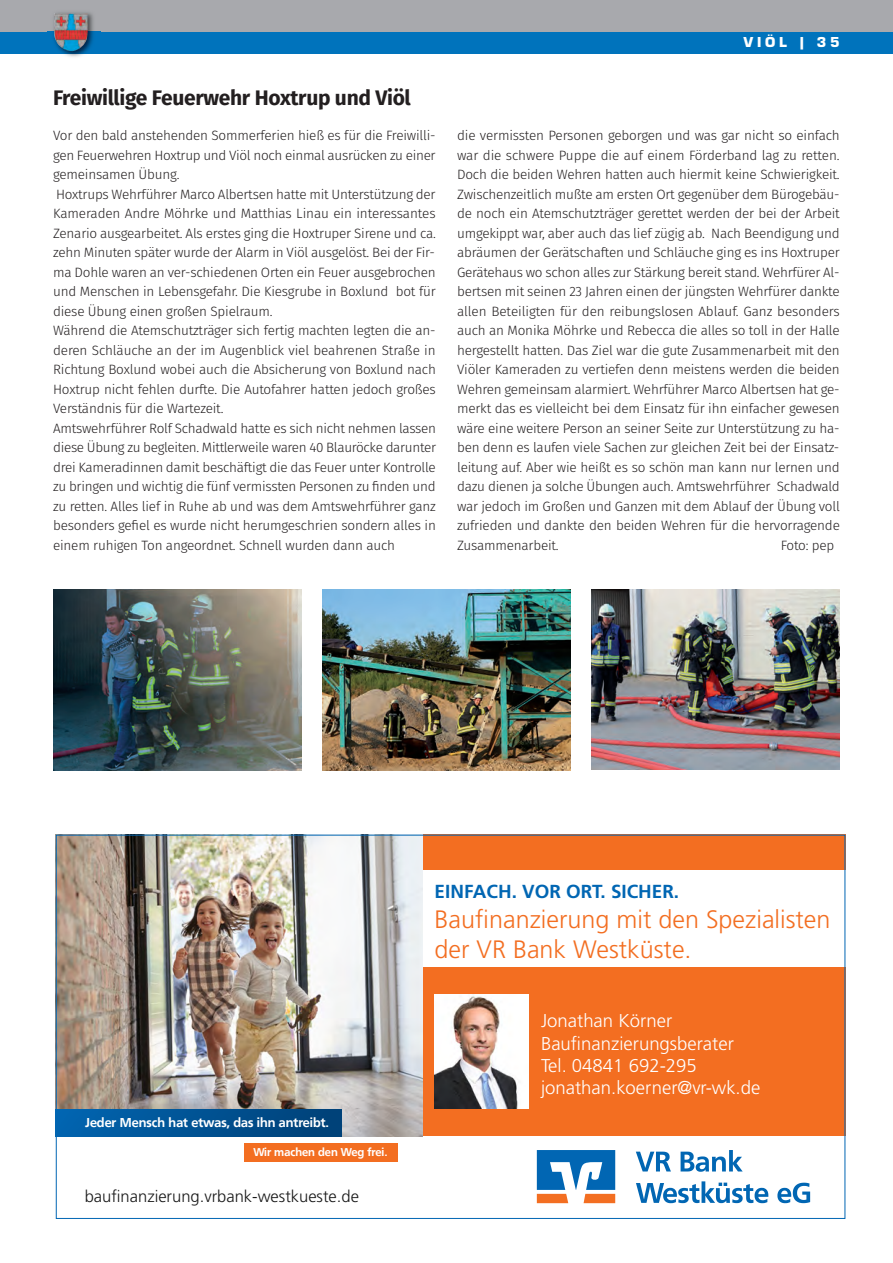
<style>
.page{position:relative;width:893px;height:1263px;background:#fff}
.page>*{position:absolute;margin:0;border:0;box-sizing:border-box;transform-origin:0 0}
.t1{font:300 25.2px/30.2px "Frutiger LT Pro";color:#f36e21}
.t2{font:700 21px "Fira Sans";letter-spacing:-.015em;color:#231f20}
.t3{font:700 18.9px "Frutiger LT Pro";color:#0166b3}
.t4{font:300 18.6px/22.2px "Frutiger LT Pro";color:#fff}
.t5{font:300 16.5px "Frutiger LT Pro";color:#1a1a1a}
.t6{font:15px "Eurostile T Blac";letter-spacing:.25em;color:#fff}
.t7{font:300 13.5px/19.5px "Fira Sans";letter-spacing:-.015em;color:#231f20}
.t8{font:700 12.75px "Frutiger VR";color:#fff}
.t9{font:700 11.25px "Frutiger VR";color:#fff}
</style>
<div class="page">
<div style="left:0;top:0;width:893px;height:43px;background:#a8a9ad"></div>
<div style="left:0;top:32px;width:893px;height:21px;background:#0073bc"></div>
<img style="left:48px;top:12px;width:52px;height:45px">
<img style="left:54px;top:13px;width:34px;height:38px">
<div style="left:56px;top:835px;width:789px;height:301px;background:#f36e21"></div>
<svg style="left:537px;top:1150px;width:78px;height:53px"></svg>
<svg style="left:636px;top:1151px;width:35px;height:20px"></svg>
<svg style="left:681px;top:1150px;width:62px;height:22px"></svg>
<svg style="left:636px;top:1181px;width:132px;height:22px"></svg>
<svg style="left:777px;top:1183px;width:33px;height:20px"></svg>
<img style="left:58px;top:837px;width:365px;height:299px">
<div style="left:56px;top:1109px;width:286px;height:27px;background:linear-gradient(to right,#0165b0,#004076)"></div>
<div style="left:244px;top:1143px;width:154px;height:18px;background:#f36e21"></div>
<img style="left:435px;top:994px;width:93px;height:114px">
<div style="left:423px;top:870px;width:422px;height:96px;background:#fff"></div>
<img style="left:53px;top:589px;width:248px;height:181px">
<img style="left:592px;top:589px;width:248px;height:180px">
<img style="left:322px;top:589px;width:248px;height:181px">
<h2 class="t2" style="left:53px;top:80px;width:359px">Freiwillige Feuerwehr Hoxtrup und Viöl</h2>
<p class="t6" style="left:743px;top:33px;width:98px">VIÖL | 35</p>
<p class="t7" style="left:53px;top:126px;width:384px">Vor den bald anstehenden Sommerferien hieß es für die Freiwilli&shy;gen Feuerwehren Hoxtrup und Viöl noch einmal ausrücken zu einer gemeinsamen Übung.<br>Hoxtrups Wehrführer Marco Albertsen hatte mit Unterstützung der Kameraden Andre Möhrke und Matthias Linau ein interessantes Zenario ausgearbeitet. Als erstes ging die Hoxtruper Sirene und ca. zehn Minuten später wurde der Alarm in Viöl ausgelöst. Bei der Fir&shy;ma Dohle waren an ver-schiedenen Orten ein Feuer ausgebrochen und Menschen in Lebensgefahr. Die Kiesgrube in Boxlund bot für diese Übung einen großen Spielraum.<br>Während die Atemschutzträger sich fertig machten legten die an&shy;deren Schläuche an der im Augenblick viel beahrenen Straße in Richtung Boxlund wobei auch die Absicherung von Boxlund nach Hoxtrup nicht fehlen durfte. Die Autofahrer hatten jedoch großes Verständnis für die Wartezeit.<br>Amtswehrführer Rolf Schadwald hatte es sich nicht nehmen lassen diese Übung zu begleiten. Mittlerweile waren 40 Blauröcke darunter drei Kameradinnen damit beschäftigt die das Feuer unter Kontrolle zu bringen und wichtig die fünf vermissten Personen zu finden und zu retten. Alles lief in Ruhe ab und was dem Amtswehrführer ganz besonders gefiel es wurde nicht herumgeschrien sondern alles in einem ruhigen Ton angeordnet. Schnell wurden dann auch</p>
<p class="t7" style="left:457px;top:126px;width:384px;text-align:justify">die vermissten Personen geborgen und was gar nicht so einfach war die schwere Puppe die auf einem Förderband lag zu retten.<br>Doch die beiden Wehren hatten auch hiermit keine Schwierigkeit.<br>Zwischenzeitlich mußte am ersten Ort gegenüber dem Bürogebäu&shy;de noch ein Atemschutzträger gerettet werden der bei der Arbeit umgekippt war, aber auch das lief zügig ab. Nach Beendigung und abräumen der Gerätschaften und Schläuche ging es ins Hoxtruper Gerätehaus wo schon alles zur Stärkung bereit stand. Wehrfürer Al&shy;bertsen mit seinen 23 Jahren einen der jüngsten Wehrfürer dankte allen Beteiligten für den reibungslosen Ablauf. Ganz besonders auch an Monika Möhrke und Rebecca die alles so toll in der Halle hergestellt hatten. Das Ziel war die gute Zusammenarbeit mit den Viöler Kameraden zu vertiefen denn meistens werden die beiden Wehren gemeinsam alarmiert. Wehrführer Marco Albertsen hat ge&shy;merkt das es vielleicht bei dem Einsatz für ihn einfacher gewesen wäre eine weitere Person an seiner Seite zur Unterstützung zu ha&shy;ben denn es laufen viele Sachen zur gleichen Zeit bei der Einsatz&shy;leitung auf. Aber wie heißt es so schön man kann nur lernen und dazu dienen ja solche Übungen auch. Amtswehrführer Schadwald war jedoch im Großen und Ganzen mit dem Ablauf der Übung voll zufrieden und dankte den beiden Wehren für die hervorragende Zusammenarbeit.</p>
<p class="t7" style="left:781px;top:535px;width:55px">Foto: pep</p>
<h3 class="t3" style="left:435px;top:885px;width:246px">EINFACH. VOR ORT. SICHER.</h3>
<h1 class="t1" style="left:435px;top:907px;width:397px">Baufinanzierung mit den Spezialisten der VR Bank Westküste.</h1>
<p class="t8" style="left:85px;top:1114px;width:245px">Jeder Mensch hat etwas, das ihn antreibt.</p>
<p class="t9" style="left:253px;top:1145px;width:135px">Wir machen den Weg frei.</p>
<p class="t5" style="left:85px;top:1191px;width:276px">baufinanzierung.vrbank-westkueste.de</p>
<h3 class="t4" style="left:541px;top:1012px;width:221px">Jonathan Körner<br>Baufinanzierungsberater<br>Tel. 04841 692-295 jonathan.koerner@vr-wk.de</h3>
</div>
